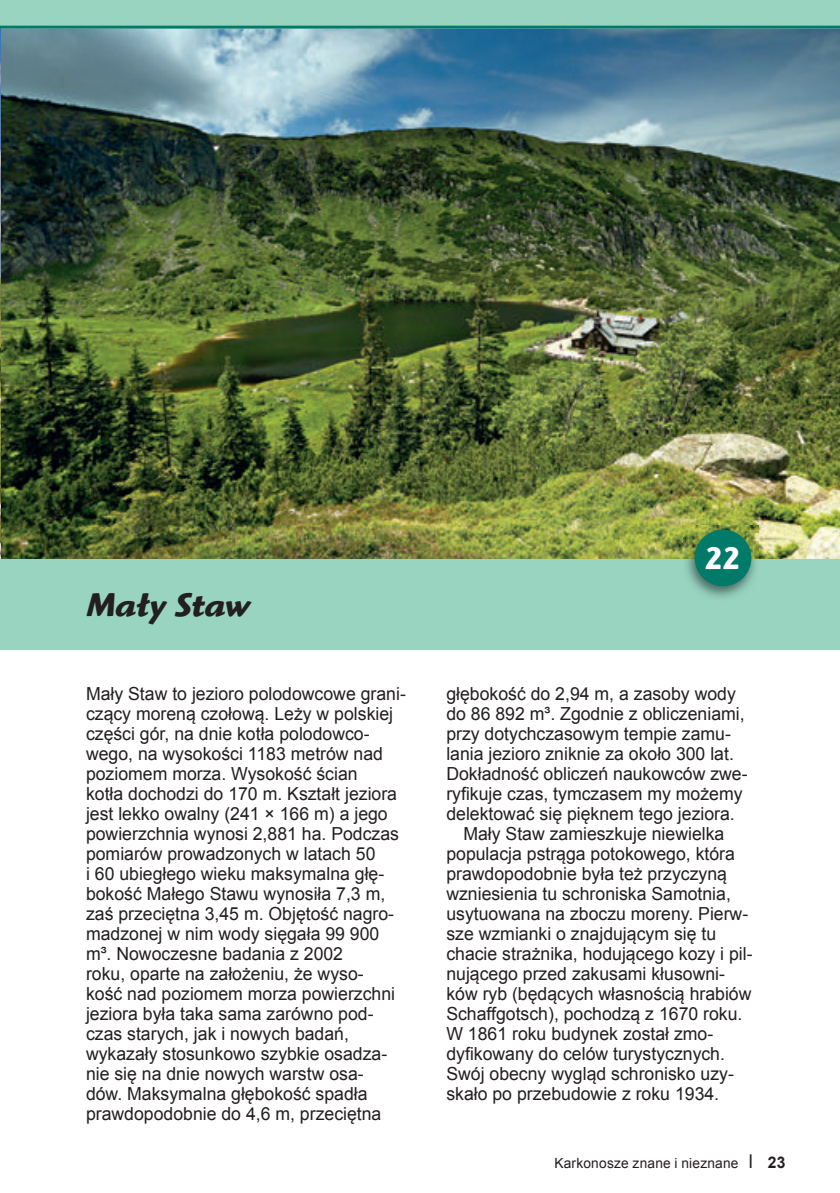
<style>
.page{position:relative;width:840px;height:1193px;background:#fff}
.page>*{position:absolute;margin:0;border:0;box-sizing:border-box;transform-origin:0 0}
.t1{font:italic 700 34px "Highlander Std";letter-spacing:.005em;color:#231f20}
.t2{font:700 32px "Highlander Std";color:#fff;scale:.95 1}
.t3{font:18px/20px "Arial";color:#231f20}
.t4{font:14px "Arial";letter-spacing:.015em;color:#231f20}
.s1{font-size:19px}
.s2{font-weight:700;font-size:16px}
</style>
<div class="page">
<img style="left:0;top:29px;width:839px;height:530px">
<hr style="left:0;top:559px;width:1px;height:91px;background:#98d4c0">
<div style="left:1px;top:559px;width:838px;height:91px;background:#98d4c0"></div>
<img style="left:683px;top:526px;width:75px;height:72px">
<div style="left:694px;top:530px;width:57px;height:56px;background:#017a6a;border-radius:50%"></div>
<div style="left:0;top:0;width:839px;height:27px;background:#98d4c0"></div>
<hr style="left:0;top:26px;width:839px;height:3px;background:#017a6a">
<h1 class="t1" style="left:86px;top:585px;width:165px">Mały Staw</h1>
<h2 class="t2" style="left:704px;top:539px;width:39px">22</h2>
<p class="t3" style="left:86px;top:684px;width:321px">Mały Staw to jezioro polodowcowe grani&shy;czący moreną czołową. Leży w polskiej części gór, na dnie kotła polodowco&shy;wego, na wysokości 1183 metrów nad poziomem morza. Wysokość ścian<br>kotła dochodzi do 170 m. Kształt jeziora jest lekko owalny (241 × 166 m) a jego powierzchnia wynosi 2,881 ha. Podczas pomiarów prowadzonych w latach 50<br>i 60 ubiegłego wieku maksymalna głę&shy;bokość Małego Stawu wynosiła 7,3 m, zaś przeciętna 3,45 m. Objętość nagro&shy;madzonej w nim wody sięgała 99 900 m³. Nowoczesne badania z 2002<br>roku, oparte na założeniu, że wyso-<br>kość nad poziomem morza powierzchni jeziora była taka sama zarówno pod&shy;czas starych, jak i nowych badań, wykazały stosunkowo szybkie osadza&shy;nie się na dnie nowych warstw osa-<br>dów. Maksymalna głębokość spadła prawdopodobnie do 4,6 m, przeciętna</p>
<p class="t3" style="left:446px;top:684px;width:291px">głębokość do 2,94 m, a zasoby wody</p>
<p class="t3" style="left:446px;top:704px;width:300px">do 86 892 m³. Zgodnie z obliczeniami,</p>
<p class="t3" style="left:446px;top:724px;width:286px">przy dotychczasowym tempie zamu-</p>
<p class="t3" style="left:446px;top:744px;width:289px">lania jezioro zniknie za około 300 lat.</p>
<p class="t3" style="left:446px;top:764px;width:302px">Dokładność obliczeń naukowców zwe-</p>
<p class="t3" style="left:446px;top:784px;width:297px">ryfikuje czas, tymczasem my możemy</p>
<p class="t3" style="left:446px;top:804px;width:290px">delektować się pięknem tego jeziora.</p>
<p class="t3" style="left:463px;top:824px;width:262px">Mały Staw zamieszkuje niewielka</p>
<p class="t3" style="left:446px;top:844px;width:290px">populacja pstrąga potokowego, która</p>
<p class="t3" style="left:446px;top:864px;width:282px">prawdopodobnie była też przyczyną</p>
<p class="t3" style="left:446px;top:884px;width:286px">wzniesienia tu schroniska Samotnia,</p>
<p class="t3" style="left:446px;top:904px;width:303px">usytuowana na zboczu moreny. Pierw-</p>
<p class="t3" style="left:446px;top:924px;width:271px">sze wzmianki o znajdującym się tu</p>
<p class="t3" style="left:446px;top:944px;width:307px">chacie strażnika, hodującego kozy i pil-</p>
<p class="t3" style="left:446px;top:964px;width:280px">nującego przed zakusami kłusowni-</p>
<p class="t3" style="left:446px;top:984px;width:306px">ków ryb (będących własnością hrabiów</p>
<p class="t3" style="left:446px;top:1004px;width:297px">Schaffgotsch), pochodzą z 1670 roku.</p>
<p class="t3" style="left:446px;top:1024px;width:268px">W 1861 roku budynek został zmo-</p>
<p class="t3" style="left:446px;top:1044px;width:280px">dyfikowany do celów turystycznych.</p>
<p class="t3" style="left:446px;top:1064px;width:289px">Swój obecny wygląd schronisko uzy-</p>
<p class="t3" style="left:446px;top:1084px;width:274px">skało po przebudowie z roku 1934.</p>
<p class="t4" style="left:554px;top:1154px;width:232px">Karkonosze znane i nieznane <span class="s1">l</span> <span class="s2">23</span></p>
</div>
